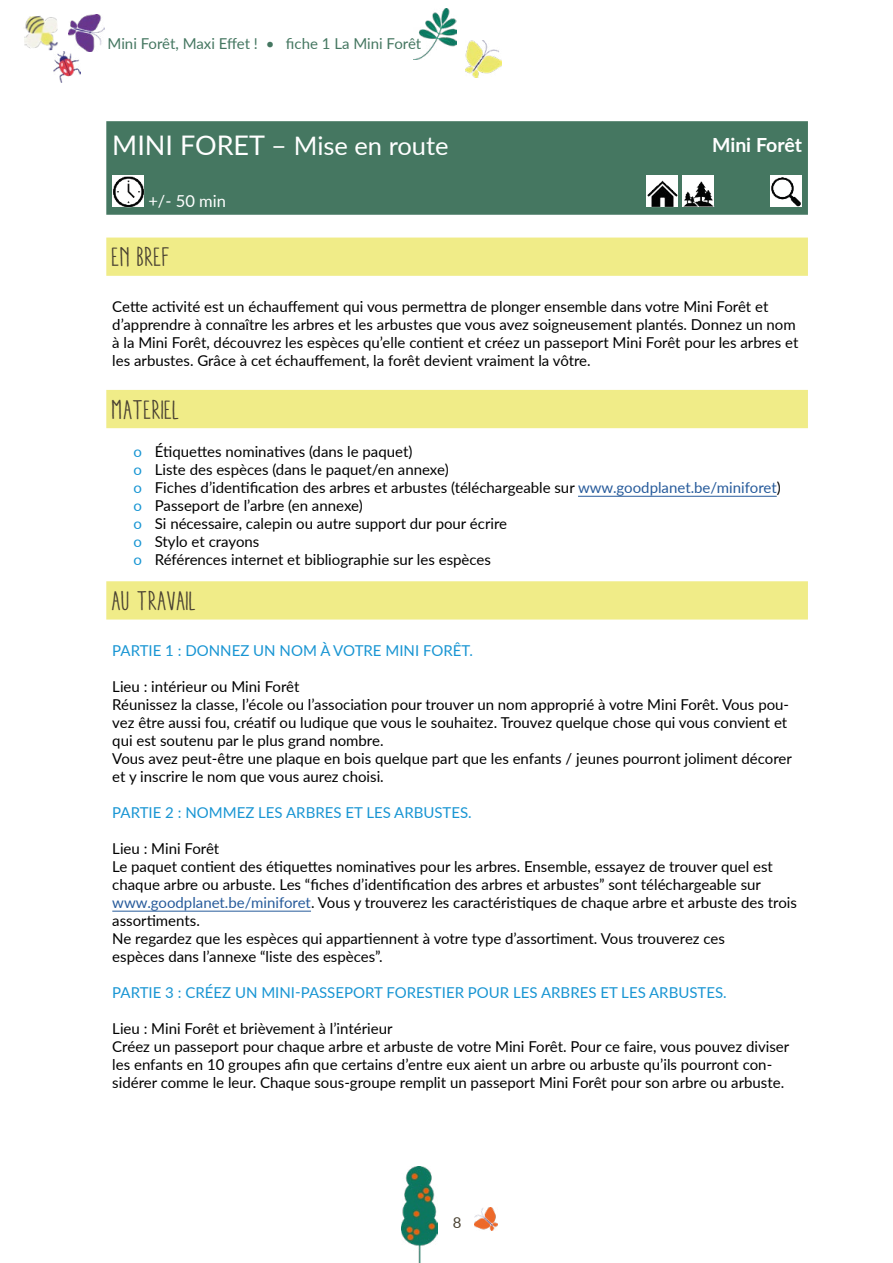
<style>
.page{position:relative;width:893px;height:1263px;background:#fff}
.page>*{position:absolute;margin:0;border:0;box-sizing:border-box;transform-origin:0 0}
.t1{font:condensed 27px "Aracne";color:#494132}
.t2{font:25.5px "Lato";color:#fff}
.t3{font:700 19.5px "Lato";letter-spacing:-.005em;color:#fff}
.t4{font:16.5px "Lato";color:#fff}
.t5{font:15px/18px "Lato";color:#000}
.t6{font:15px "Lato";color:#1895d3}
.t7{font:15px "Lato";color:#457761}
.t8{font:15px "Lato";color:#494132}
.s1{font-size:27px}
.s2{color:#1895d3}
.s3{color:#275b9b}
</style>
<div class="page">
<img style="left:53px;top:52px;width:27px;height:30px">
<img style="left:402px;top:1167px;width:36px;height:96px">
<img style="left:68px;top:15px;width:36px;height:37px">
<img style="left:24px;top:16px;width:34px;height:35px">
<img style="left:475px;top:1208px;width:22px;height:22px">
<img style="left:413px;top:9px;width:44px;height:51px">
<img style="left:465px;top:40px;width:36px;height:37px">
<div style="left:106px;top:121px;width:702px;height:94px;background:#457761"></div>
<svg style="left:106px;top:238px;width:702px;height:381px"></svg>
<img style="left:112px;top:176px;width:32px;height:31px">
<div style="left:646px;top:176px;width:32px;height:31px;background:#fff"></div>
<img style="left:647px;top:180px;width:31px;height:27px">
<div style="left:682px;top:176px;width:32px;height:31px;background:#fff"></div>
<img style="left:683px;top:181px;width:31px;height:26px">
<img style="left:770px;top:176px;width:32px;height:31px">
<hr style="left:578px;top:496px;width:199px;height:1px;background:#275b9b">
<hr style="left:112px;top:911px;width:199px;height:1px;background:#275b9b">
<p class="t7" style="left:108px;top:33px;width:315px">Mini Forêt, Maxi Effet ! • fiche 1 La Mini Forêt</p>
<h2 class="t2" style="left:112px;top:128px;width:338px"><span class="s1">MINI FORET –</span> Mise en route</h2>
<h3 class="t3" style="left:712px;top:131px;width:91px">Mini Forêt</h3>
<p class="t4" style="left:148px;top:189px;width:79px">+/- 50 min</p>
<h1 class="t1" style="left:112px;top:243px;width:60px">EN BREF</h1>
<p class="t5" style="left:112px;top:297px;width:688px">Cette activité est un échauffement qui vous permettra de plonger ensemble dans votre Mini Forêt et d’apprendre à connaître les arbres et les arbustes que vous avez soigneusement plantés. Donnez un nom à la Mini Forêt, découvrez les espèces qu’elle contient et créez un passeport Mini Forêt pour les arbres et les arbustes. Grâce à cet échauffement, la forêt devient vraiment la vôtre.</p>
<h1 class="t1" style="left:112px;top:395px;width:69px">MATERIEL</h1>
<p class="t5" style="left:134px;top:442px;width:649px"><span class="s2">o</span> Étiquettes nominatives (dans le paquet)<br><span class="s2">o</span> Liste des espèces (dans le paquet/en annexe)<br><span class="s2">o</span> Fiches d’identification des arbres et arbustes (téléchargeable sur <span class="s3">www.goodplanet.be/miniforet</span>) <span class="s2">o</span> Passeport de l’arbre (en annexe)<br><span class="s2">o</span> Si nécessaire, calepin ou autre support dur pour écrire<br><span class="s2">o</span> Stylo et crayons<br><span class="s2">o</span> Références internet et bibliographie sur les espèces</p>
<h1 class="t1" style="left:112px;top:587px;width:86px">AU TRAVAIL</h1>
<p class="t6" style="left:112px;top:639px;width:362px">PARTIE 1 : DONNEZ UN NOM À VOTRE MINI FORÊT.</p>
<p class="t5" style="left:112px;top:676px;width:681px">Lieu : intérieur ou Mini Forêt<br>Réunissez la classe, l’école ou l’association pour trouver un nom approprié à votre Mini Forêt. Vous pou&shy;vez être aussi fou, créatif ou ludique que vous le souhaitez. Trouvez quelque chose qui vous convient et qui est soutenu par le plus grand nombre.<br>Vous avez peut-être une plaque en bois quelque part que les enfants / jeunes pourront joliment décorer et y inscrire le nom que vous aurez choisi.</p>
<p class="t6" style="left:112px;top:801px;width:361px">PARTIE 2 : NOMMEZ LES ARBRES ET LES ARBUSTES.</p>
<p class="t5" style="left:112px;top:838px;width:686px">Lieu : Mini Forêt<br>Le paquet contient des étiquettes nominatives pour les arbres. Ensemble, essayez de trouver quel est chaque arbre ou arbuste. Les “fiches d’identification des arbres et arbustes” sont téléchargeable sur <span class="s3">www.goodplanet.be/miniforet</span>. Vous y trouverez les caractéristiques de chaque arbre et arbuste des trois assortiments.<br>Ne regardez que les espèces qui appartiennent à votre type d’assortiment. Vous trouverez ces<br>espèces dans l’annexe “liste des espèces”.</p>
<p class="t6" style="left:112px;top:981px;width:616px">PARTIE 3 : CRÉEZ UN MINI-PASSEPORT FORESTIER POUR LES ARBRES ET LES ARBUSTES.</p>
<p class="t5" style="left:112px;top:1018px;width:678px">Lieu : Mini Forêt et brièvement à l’intérieur<br>Créez un passeport pour chaque arbre et arbuste de votre Mini Forêt. Pour ce faire, vous pouvez diviser les enfants en 10 groupes afin que certains d’entre eux aient un arbre ou arbuste qu’ils pourront con&shy;sidérer comme le leur. Chaque sous-groupe remplit un passeport Mini Forêt pour son arbre ou arbuste.</p>
<p class="t8" style="left:453px;top:1212px;width:10px">8</p>
</div>
